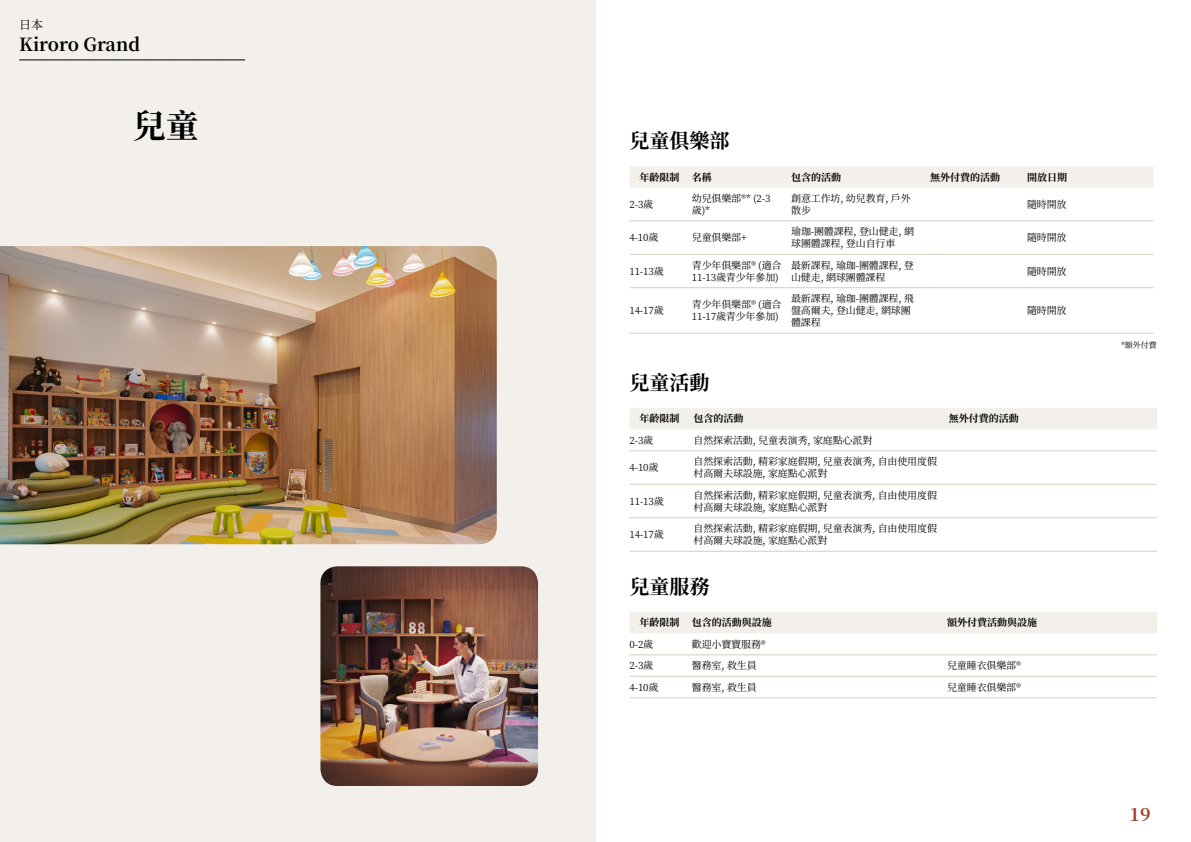
<style>
.page{position:relative;width:1191px;height:842px;background:#fff}
.page>*{position:absolute;margin:0;border:0;box-sizing:border-box;transform-origin:0 0}
.t1{font:700 33px "Noto Serif SC";color:#000}
.t2{font:700 20px "Noto Serif SC";color:#000}
.t3{font:700 18px "Noto Serif SC";color:#000}
.t4{font:700 18px "Noto Serif SC";color:#9d432c}
.t5{font:12px "Noto Serif SC";color:#000}
.t6{font:10px/12px "Noto Serif SC";letter-spacing:-.015em;color:#000}
.t7{font:700 10px "Noto Serif SC";color:#000}
.t8{font:8px "Noto Serif SC";color:#000}
</style>
<div class="page">
<div style="left:0;top:0;width:595px;height:842px;background:#f3f0ec"></div>
<img style="left:0;top:246px;width:497px;height:298px">
<img style="left:320px;top:566px;width:218px;height:220px">
<svg style="left:20px;top:60px;width:225px;height:1px"></svg>
<div style="left:630px;top:166px;width:523px;height:22px;background:#f3f0ec"></div>
<hr style="left:629px;top:220px;width:63px;height:1px;background:#d7cdc1">
<hr style="left:692px;top:220px;width:99px;height:1px;background:#d7cdc1">
<hr style="left:791px;top:220px;width:139px;height:1px;background:#d7cdc1">
<hr style="left:930px;top:220px;width:97px;height:1px;background:#d7cdc1">
<hr style="left:1027px;top:220px;width:126px;height:1px;background:#d7cdc1">
<hr style="left:629px;top:254px;width:63px;height:1px;background:#d7cdc1">
<hr style="left:692px;top:254px;width:99px;height:1px;background:#d7cdc1">
<hr style="left:791px;top:254px;width:139px;height:1px;background:#d7cdc1">
<hr style="left:930px;top:254px;width:97px;height:1px;background:#d7cdc1">
<hr style="left:1027px;top:254px;width:126px;height:1px;background:#d7cdc1">
<hr style="left:629px;top:287px;width:63px;height:1px;background:#d7cdc1">
<hr style="left:692px;top:287px;width:99px;height:1px;background:#d7cdc1">
<hr style="left:791px;top:287px;width:139px;height:1px;background:#d7cdc1">
<hr style="left:930px;top:287px;width:97px;height:1px;background:#d7cdc1">
<hr style="left:1027px;top:287px;width:126px;height:1px;background:#d7cdc1">
<hr style="left:629px;top:333px;width:63px;height:1px;background:#d7cdc1">
<hr style="left:692px;top:333px;width:99px;height:1px;background:#d7cdc1">
<hr style="left:791px;top:333px;width:139px;height:1px;background:#d7cdc1">
<hr style="left:930px;top:333px;width:97px;height:1px;background:#d7cdc1">
<hr style="left:1027px;top:333px;width:126px;height:1px;background:#d7cdc1">
<div style="left:630px;top:408px;width:527px;height:21px;background:#f3f0ec"></div>
<hr style="left:629px;top:450px;width:64px;height:1px;background:#d7cdc1">
<hr style="left:693px;top:450px;width:255px;height:1px;background:#d7cdc1">
<hr style="left:948px;top:450px;width:209px;height:1px;background:#d7cdc1">
<hr style="left:629px;top:484px;width:64px;height:1px;background:#d7cdc1">
<hr style="left:693px;top:484px;width:255px;height:1px;background:#d7cdc1">
<hr style="left:948px;top:484px;width:209px;height:1px;background:#d7cdc1">
<hr style="left:629px;top:517px;width:64px;height:1px;background:#d7cdc1">
<hr style="left:693px;top:517px;width:255px;height:1px;background:#d7cdc1">
<hr style="left:948px;top:517px;width:209px;height:1px;background:#d7cdc1">
<hr style="left:629px;top:551px;width:64px;height:1px;background:#d7cdc1">
<hr style="left:693px;top:551px;width:255px;height:1px;background:#d7cdc1">
<hr style="left:948px;top:551px;width:209px;height:1px;background:#d7cdc1">
<div style="left:630px;top:612px;width:527px;height:21px;background:#f3f0ec"></div>
<hr style="left:629px;top:654px;width:63px;height:1px;background:#d7cdc1">
<hr style="left:692px;top:654px;width:255px;height:1px;background:#d7cdc1">
<hr style="left:947px;top:654px;width:210px;height:1px;background:#d7cdc1">
<hr style="left:629px;top:676px;width:63px;height:1px;background:#d7cdc1">
<hr style="left:692px;top:676px;width:255px;height:1px;background:#d7cdc1">
<hr style="left:947px;top:676px;width:210px;height:1px;background:#d7cdc1">
<hr style="left:629px;top:697px;width:63px;height:1px;background:#d7cdc1">
<hr style="left:692px;top:697px;width:255px;height:1px;background:#d7cdc1">
<hr style="left:947px;top:697px;width:210px;height:1px;background:#d7cdc1">
<p class="t5" style="left:19px;top:17px;width:25px">日本</p>
<h3 class="t3" style="left:19px;top:34px;width:122px">Kiroro Grand</h3>
<h1 class="t1" style="left:133px;top:107px;width:67px">兒童</h1>
<h2 class="t2" style="left:629px;top:129px;width:101px">兒童俱樂部</h2>
<p class="t7" style="left:639px;top:171px;width:74px">年齡限制 名稱</p>
<p class="t7" style="left:791px;top:171px;width:51px">包含的活動</p>
<p class="t7" style="left:930px;top:171px;width:71px">無外付費的活動</p>
<p class="t7" style="left:1027px;top:171px;width:41px">開放日期</p>
<p class="t6" style="left:629px;top:198px;width:25px">2-3歲</p>
<p class="t6" style="left:692px;top:192px;width:80px">幼兒俱樂部®* (2-3歲)*</p>
<p class="t6" style="left:791px;top:192px;width:121px">創意工作坊, 幼兒教育, 戶外散步</p>
<p class="t6" style="left:1027px;top:198px;width:41px">隨時開放</p>
<p class="t6" style="left:629px;top:232px;width:30px">4-10歲</p>
<p class="t6" style="left:692px;top:232px;width:57px">兒童俱樂部+</p>
<p class="t6" style="left:791px;top:226px;width:124px">瑜珈-團體課程, 登山健走, 網球團體課程, 登山自行車</p>
<p class="t6" style="left:1027px;top:232px;width:41px">隨時開放</p>
<p class="t6" style="left:629px;top:265px;width:36px">11-13歲</p>
<p class="t6" style="left:692px;top:259px;width:91px">青少年俱樂部® (適合<br>11-13歲青少年參加)</p>
<p class="t6" style="left:791px;top:259px;width:124px">最新課程, 瑜珈-團體課程, 登山健走, 網球團體課程</p>
<p class="t6" style="left:1027px;top:265px;width:41px">隨時開放</p>
<p class="t6" style="left:629px;top:305px;width:36px">14-17歲</p>
<p class="t6" style="left:692px;top:299px;width:91px">青少年俱樂部® (適合<br>11-17歲青少年參加)</p>
<p class="t6" style="left:791px;top:293px;width:124px">最新課程, 瑜珈-團體課程, 飛盤高爾夫, 登山健走, 網球團體課程</p>
<p class="t6" style="left:1027px;top:305px;width:41px">隨時開放</p>
<h2 class="t2" style="left:629px;top:371px;width:81px">兒童活動</h2>
<p class="t7" style="left:639px;top:413px;width:41px">年齡限制</p>
<p class="t7" style="left:693px;top:413px;width:51px">包含的活動</p>
<p class="t7" style="left:948px;top:413px;width:71px">無外付費的活動</p>
<p class="t6" style="left:629px;top:434px;width:25px">2-3歲</p>
<p class="t6" style="left:693px;top:434px;width:180px">自然探索活動, 兒童表演秀, 家庭點心派對</p>
<p class="t6" style="left:629px;top:462px;width:30px">4-10歲</p>
<p class="t6" style="left:693px;top:456px;width:245px">自然探索活動, 精彩家庭假期, 兒童表演秀, 自由使用度假村高爾夫球設施, 家庭點心派對</p>
<p class="t6" style="left:629px;top:495px;width:36px">11-13歲</p>
<p class="t6" style="left:693px;top:489px;width:245px">自然探索活動, 精彩家庭假期, 兒童表演秀, 自由使用度假村高爾夫球設施, 家庭點心派對</p>
<p class="t6" style="left:629px;top:529px;width:36px">14-17歲</p>
<p class="t6" style="left:693px;top:523px;width:245px">自然探索活動, 精彩家庭假期, 兒童表演秀, 自由使用度假村高爾夫球設施, 家庭點心派對</p>
<h2 class="t2" style="left:629px;top:575px;width:81px">兒童服務</h2>
<p class="t7" style="left:639px;top:617px;width:134px">年齡限制 包含的活動與設施</p>
<p class="t7" style="left:947px;top:617px;width:91px">額外付費活動與設施</p>
<p class="t6" style="left:629px;top:638px;width:25px">0-2歲</p>
<p class="t6" style="left:692px;top:638px;width:75px">歡迎小寶寶服務®</p>
<p class="t6" style="left:629px;top:660px;width:25px">2-3歲</p>
<p class="t6" style="left:692px;top:660px;width:66px">醫務室, 救生員</p>
<p class="t6" style="left:947px;top:660px;width:75px">兒童睡衣俱樂部®</p>
<p class="t6" style="left:629px;top:681px;width:30px">4-10歲</p>
<p class="t6" style="left:692px;top:681px;width:66px">醫務室, 救生員</p>
<p class="t6" style="left:947px;top:681px;width:75px">兒童睡衣俱樂部®</p>
<p class="t8" style="left:1121px;top:340px;width:37px">*額外付費</p>
<h3 class="t4" style="left:1129px;top:804px;width:23px">19</h3>
</div>
